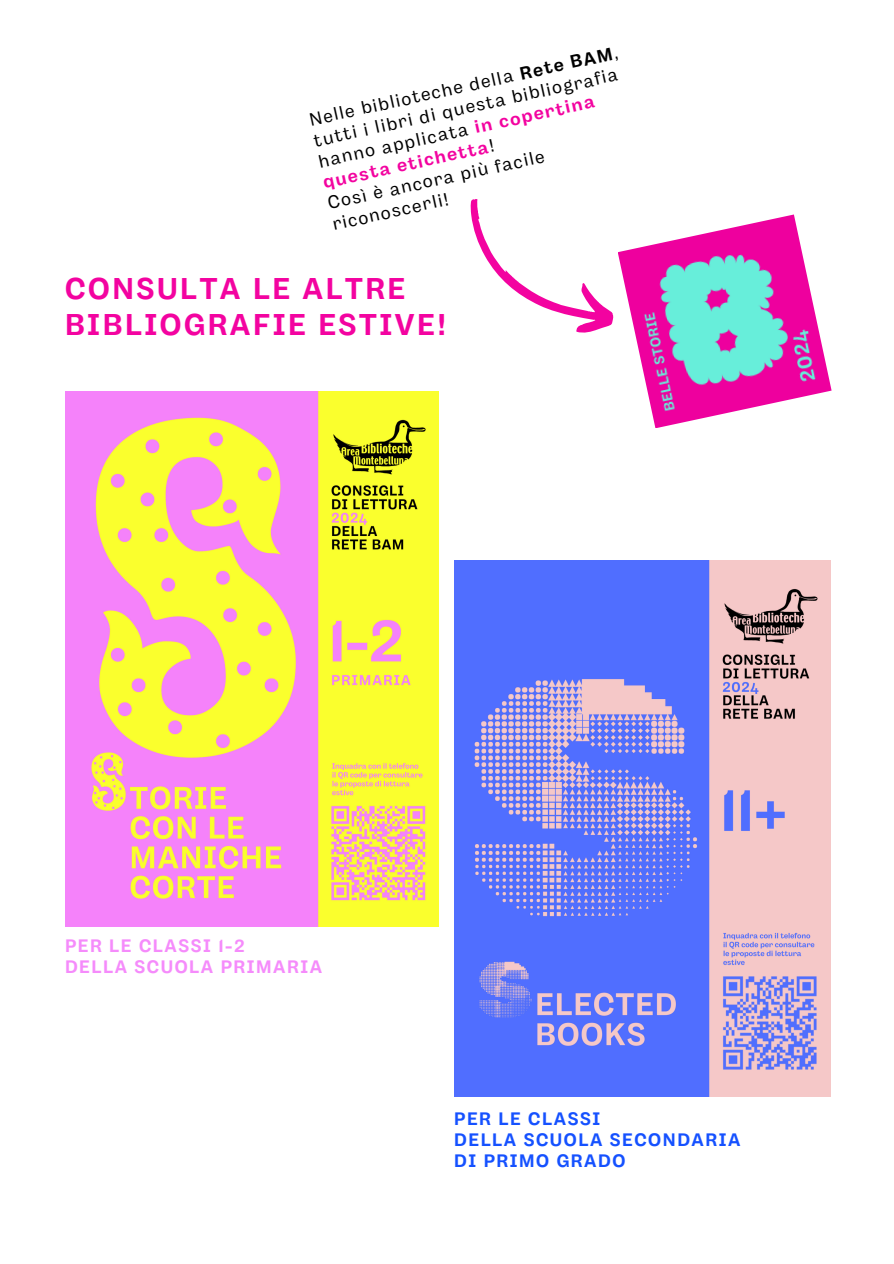
<style>
.page{position:relative;width:894px;height:1264px;background:#fff}
.page>*{position:absolute;margin:0;border:0;box-sizing:border-box;transform-origin:0 0}
.t1{font:700 30px/36px "Body Grotesque";letter-spacing:.09em;color:#f303a0}
.t2{font:18px/21.5px "Body Grotesque";color:#000}
.t3{font:700 18px/21.3px "Body Grotesque";letter-spacing:.09em;color:#1551ff}
.t4{font:700 18px/21.3px "Body Grotesque";letter-spacing:.09em;color:#f58bfb}
.s1{font-weight:700}
.s2{font-weight:700;color:#f303a0}
</style>
<div class="page">
<img style="left:65px;top:391px;width:373px;height:535px">
<img style="left:454px;top:560px;width:376px;height:536px">
<svg style="left:470px;top:199px;width:144px;height:134px"></svg>
<img style="left:618px;top:214px;width:213px;height:214px">
<p class="t2" style="left:307px;top:110px;width:316px;rotate:-12deg">Nelle biblioteche della <span class="s1">Rete BAM</span>, tutti i libri di questa bibliografia hanno applicata <span class="s2">in copertina questa etichetta</span>!</p>
<p class="t2" style="left:326px;top:193px;width:222px;rotate:-12deg">Così è ancora più facile riconoscerli!</p>
<h1 class="t1" style="left:65px;top:272px;width:382px">CONSULTA LE ALTRE<br>BIBLIOGRAFIE ESTIVE!</h1>
<p class="t4" style="left:65px;top:936px;width:258px">PER LE CLASSI 1-2<br>DELLA SCUOLA PRIMARIA</p>
<p class="t3" style="left:454px;top:1109px;width:287px">PER LE CLASSI<br>DELLA SCUOLA SECONDARIA<br>DI PRIMO GRADO</p>
</div>
